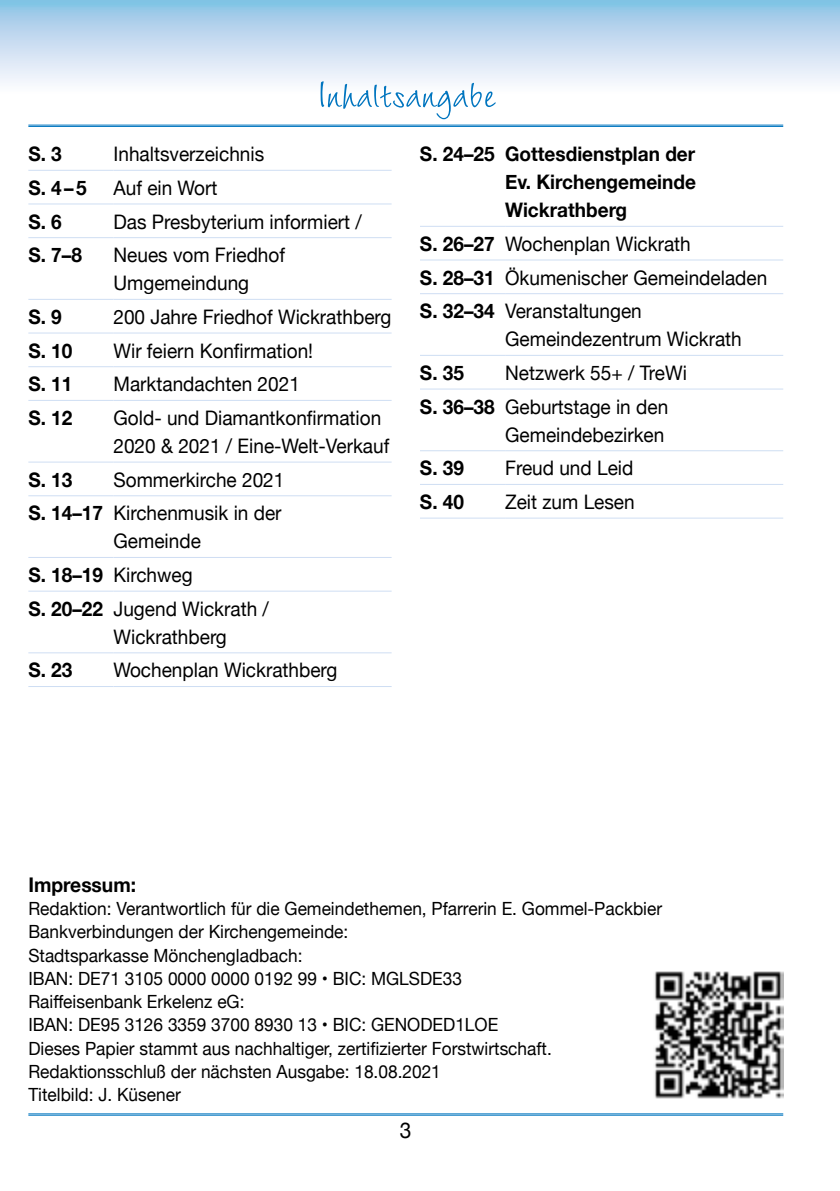
<style>
.page{position:relative;width:840px;height:1191px;background:#fff}
.page>*{position:absolute;margin:0;border:0;box-sizing:border-box;transform-origin:0 0}
.t1{font:54px "Wiesbaden Swing";color:#0075bf}
.t2{font:22px "Helvetica Neue";color:#000;scale:.95 1}
.t3{font:700 20.2px "Helvetica Neue";color:#000;scale:.95 1}
.t4{font:20px/33.6px "Helvetica Neue";color:#000;scale:.95 1}
.t5{font:700 20px/33.6px "Helvetica Neue";color:#000;scale:.95 1}
.t6{font:18.2px/23.2px "Helvetica Neue";color:#000;scale:.95 1}
</style>
<div class="page">
<svg style="left:0;top:0;width:839px;height:127px"></svg>
<hr style="left:28px;top:1113px;width:754px;height:1px;background:#0075bf">
<hr style="left:28px;top:1114px;width:754px;height:1px;background:#0075bf">
<hr style="left:28px;top:125px;width:754px;height:1px;background:#0075bf">
<hr style="left:28px;top:126px;width:754px;height:1px;background:#0075bf">
<img style="left:654px;top:971px;width:128px;height:128px">
<hr style="left:28px;top:170px;width:85px;height:1px;background:#cfdef3">
<hr style="left:28px;top:203px;width:85px;height:1px;background:#cfdef3">
<hr style="left:28px;top:237px;width:85px;height:1px;background:#cfdef3">
<hr style="left:28px;top:299px;width:85px;height:1px;background:#cfdef3">
<hr style="left:28px;top:332px;width:85px;height:1px;background:#cfdef3">
<hr style="left:28px;top:366px;width:85px;height:1px;background:#cfdef3">
<hr style="left:28px;top:400px;width:85px;height:1px;background:#cfdef3">
<hr style="left:28px;top:461px;width:85px;height:1px;background:#cfdef3">
<hr style="left:28px;top:495px;width:85px;height:1px;background:#cfdef3">
<hr style="left:28px;top:557px;width:85px;height:1px;background:#cfdef3">
<hr style="left:28px;top:590px;width:85px;height:1px;background:#cfdef3">
<hr style="left:28px;top:652px;width:85px;height:1px;background:#cfdef3">
<hr style="left:28px;top:686px;width:85px;height:1px;background:#cfdef3">
<hr style="left:420px;top:226px;width:85px;height:1px;background:#cfdef3">
<hr style="left:420px;top:259px;width:85px;height:1px;background:#cfdef3">
<hr style="left:420px;top:293px;width:85px;height:1px;background:#cfdef3">
<hr style="left:420px;top:355px;width:85px;height:1px;background:#cfdef3">
<hr style="left:420px;top:388px;width:85px;height:1px;background:#cfdef3">
<hr style="left:420px;top:450px;width:85px;height:1px;background:#cfdef3">
<hr style="left:420px;top:484px;width:85px;height:1px;background:#cfdef3">
<hr style="left:420px;top:517px;width:85px;height:1px;background:#cfdef3">
<hr style="left:113px;top:170px;width:278px;height:1px;background:#cfdef3">
<hr style="left:113px;top:203px;width:278px;height:1px;background:#cfdef3">
<hr style="left:113px;top:237px;width:278px;height:1px;background:#cfdef3">
<hr style="left:113px;top:299px;width:278px;height:1px;background:#cfdef3">
<hr style="left:113px;top:332px;width:278px;height:1px;background:#cfdef3">
<hr style="left:113px;top:366px;width:278px;height:1px;background:#cfdef3">
<hr style="left:113px;top:400px;width:278px;height:1px;background:#cfdef3">
<hr style="left:113px;top:461px;width:278px;height:1px;background:#cfdef3">
<hr style="left:113px;top:495px;width:278px;height:1px;background:#cfdef3">
<hr style="left:113px;top:557px;width:278px;height:1px;background:#cfdef3">
<hr style="left:113px;top:590px;width:278px;height:1px;background:#cfdef3">
<hr style="left:113px;top:652px;width:278px;height:1px;background:#cfdef3">
<hr style="left:113px;top:686px;width:278px;height:1px;background:#cfdef3">
<hr style="left:505px;top:226px;width:277px;height:1px;background:#cfdef3">
<hr style="left:505px;top:259px;width:277px;height:1px;background:#cfdef3">
<hr style="left:505px;top:293px;width:277px;height:1px;background:#cfdef3">
<hr style="left:505px;top:355px;width:277px;height:1px;background:#cfdef3">
<hr style="left:505px;top:388px;width:277px;height:1px;background:#cfdef3">
<hr style="left:505px;top:450px;width:277px;height:1px;background:#cfdef3">
<hr style="left:505px;top:484px;width:277px;height:1px;background:#cfdef3">
<hr style="left:505px;top:517px;width:277px;height:1px;background:#cfdef3">
<h1 class="t1" style="left:316px;top:64px;width:181px">Inhaltsangabe</h1>
<p class="t5" style="left:28px;top:138px;width:63px">S. 3<br>S. 4–5<br>S. 6<br>S. 7–8</p>
<p class="t5" style="left:28px;top:300px;width:48px">S. 9<br>S. 10<br>S. 11<br>S. 12</p>
<p class="t5" style="left:28px;top:463px;width:80px">S. 13<br>S. 14–17</p>
<p class="t5" style="left:28px;top:558px;width:80px">S. 18–19<br>S. 20–22</p>
<p class="t5" style="left:28px;top:654px;width:48px">S. 23</p>
<p class="t4" style="left:113px;top:138px;width:263px">Inhaltsverzeichnis<br>Auf ein Wort<br>Das Presbyterium informiert /<br>Neues vom Friedhof</p>
<p class="t4" style="left:113px;top:267px;width:294px">Umgemeindung<br>200 Jahre Friedhof Wickrathberg<br>Wir feiern Konfirmation!<br>Marktandachten 2021<br>Gold- und Diamantkonfirmation</p>
<p class="t4" style="left:113px;top:430px;width:292px">2020 &amp; 2021 / Eine-Welt-Verkauf<br>Sommerkirche 2021<br>Kirchenmusik in der</p>
<p class="t4" style="left:113px;top:525px;width:165px">Gemeinde<br>Kirchweg<br>Jugend Wickrath /</p>
<p class="t4" style="left:113px;top:621px;width:237px">Wickrathberg<br>Wochenplan Wickrathberg</p>
<p class="t5" style="left:420px;top:138px;width:80px">S. 24–25</p>
<p class="t5" style="left:420px;top:227px;width:80px;text-align:justify">S. 26–27<br>S. 28–31<br>S. 32–34</p>
<p class="t5" style="left:420px;top:356px;width:80px">S. 35<br>S. 36–38</p>
<p class="t5" style="left:420px;top:452px;width:48px">S. 39<br>S. 40</p>
<p class="t5" style="left:505px;top:141px;width:202px;line-height:28px;text-align:justify">Gottesdienstplan der Ev. Kirchengemeinde Wickrathberg</p>
<p class="t4" style="left:505px;top:228px;width:277px">Wochenplan Wickrath<br>Ökumenischer Gemeindeladen<br>Veranstaltungen</p>
<p class="t4" style="left:505px;top:323px;width:250px">Gemeindezentrum Wickrath<br>Netzwerk 55+ / TreWi<br>Geburtstage in den</p>
<p class="t4" style="left:505px;top:419px;width:169px">Gemeindebezirken<br>Freud und Leid<br>Zeit zum Lesen</p>
<p class="t3" style="left:28px;top:869px;width:115px">Impressum:</p>
<p class="t6" style="left:28px;top:898px;width:668px">Redaktion: Verantwortlich für die Gemeindethemen, Pfarrerin E. Gommel-Packbier Bankverbindungen der Kirchengemeinde:<br>Stadtsparkasse Mönchengladbach:<br>IBAN: DE71 3105 0000 0000 0192 99 • BIC: MGLSDE33<br>Raiffeisenbank Erkelenz eG:<br>IBAN: DE95 3126 3359 3700 8930 13 • BIC: GENODED1LOE<br>Dieses Papier stammt aus nachhaltiger, zertifizierter Forstwirtschaft.<br>Redaktionsschluß der nächsten Ausgabe: 18.08.2021<br>Titelbild: J. Küsener</p>
<p class="t2" style="left:400px;top:1114px;width:14px">3</p>
</div>
